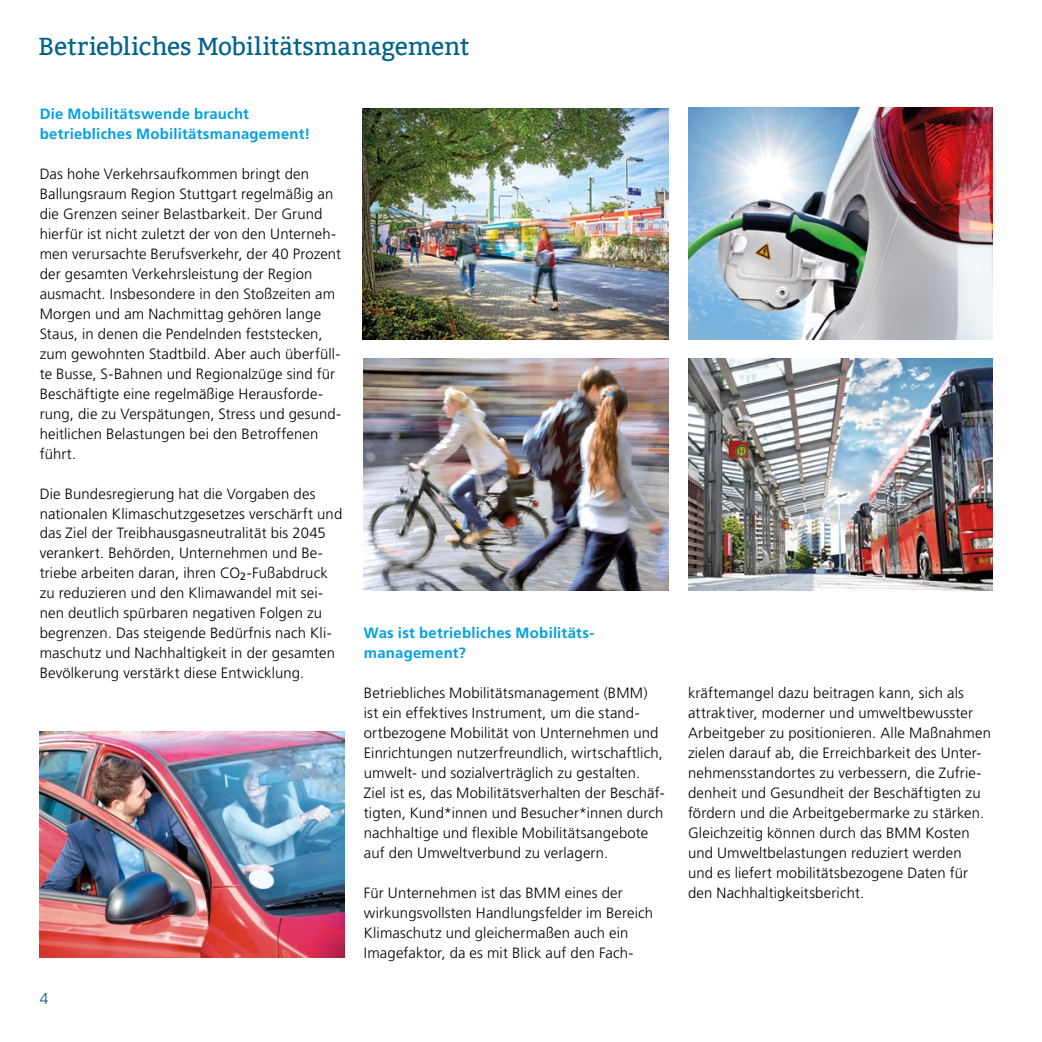
<style>
.page{position:relative;width:1042px;height:1042px;background:#fff}
.page>*{position:absolute;margin:0;border:0;box-sizing:border-box;transform-origin:0 0}
.t1{font:24.5px "Bitter";letter-spacing:-.005em;color:#00628b}
.t2{font:300 15.75px "Frutiger LT Pro";color:#00628b}
.t3{font:300 14.88px/19.9px "Frutiger LT Pro";letter-spacing:.01em;color:#000}
.t4{font:700 14.88px/19.9px "Frutiger LT Pro";letter-spacing:.02em;color:#009fe3}
</style>
<div class="page">
<img style="left:362px;top:108px;width:306px;height:231px">
<img style="left:688px;top:107px;width:304px;height:232px">
<img style="left:364px;top:359px;width:304px;height:231px">
<img style="left:688px;top:359px;width:304px;height:231px">
<img style="left:40px;top:731px;width:304px;height:226px">
<h1 class="t1" style="left:38px;top:32px;width:433px">Betriebliches Mobilitätsmanagement</h1>
<p class="t4" style="left:40px;top:104px;width:272px">Die Mobilitätswende braucht betriebliches Mobilitätsmanagement!</p>
<p class="t3" style="left:40px;top:164px;width:303px">Das hohe Verkehrsaufkommen bringt den Ballungsraum Region Stuttgart regelmäßig an die Grenzen seiner Belastbarkeit. Der Grund hierfür ist nicht zuletzt der von den Unterneh&shy;men verursachte Berufsverkehr, der 40 Prozent der gesamten Verkehrsleistung der Region ausmacht. Insbesondere in den Stoßzeiten am Morgen und am Nachmittag gehören lange Staus, in denen die Pendelnden feststecken, zum gewohnten Stadtbild. Aber auch überfüll&shy;te Busse, S-Bahnen und Regionalzüge sind für Beschäftigte eine regelmäßige Herausforde&shy;rung, die zu Verspätungen, Stress und gesund&shy;heitlichen Belastungen bei den Betroffenen führt.</p>
<p class="t3" style="left:40px;top:483px;width:304px">Die Bundesregierung hat die Vorgaben des nationalen Klimaschutzgesetzes verschärft und das Ziel der Treibhausgasneutralität bis 2045 verankert. Behörden, Unternehmen und Be&shy;triebe arbeiten daran, ihren CO<sub>2</sub>-Fußabdruck zu reduzieren und den Klimawandel mit sei&shy;nen deutlich spürbaren negativen Folgen zu begrenzen. Das steigende Bedürfnis nach Kli&shy;maschutz und Nachhaltigkeit in der gesamten Bevölkerung verstärkt diese Entwicklung.</p>
<p class="t2" style="left:40px;top:989px;width:10px">4</p>
<p class="t4" style="left:364px;top:623px;width:232px">Was ist betriebliches Mobilitäts&shy;management?</p>
<p class="t3" style="left:364px;top:683px;width:302px">Betriebliches Mobilitätsmanagement (BMM) ist ein effektives Instrument, um die stand&shy;ortbezogene Mobilität von Unternehmen und Einrichtungen nutzerfreundlich, wirtschaftlich, umwelt- und sozialverträglich zu gestalten.<br>Ziel ist es, das Mobilitätsverhalten der Beschäf&shy;tigten, Kund*innen und Besucher*innen durch nachhaltige und flexible Mobilitätsangebote auf den Umweltverbund zu verlagern.</p>
<p class="t3" style="left:364px;top:882px;width:291px">Für Unternehmen ist das BMM eines der wirkungsvollsten Handlungsfelder im Bereich Klimaschutz und gleichermaßen auch ein Imagefaktor, da es mit Blick auf den Fach-</p>
<p class="t3" style="left:688px;top:683px;width:304px">kräftemangel dazu beitragen kann, sich als attraktiver, moderner und umweltbewusster Arbeitgeber zu positionieren. Alle Maßnahmen zielen darauf ab, die Erreichbarkeit des Unter&shy;nehmensstandortes zu verbessern, die Zufrie&shy;denheit und Gesundheit der Beschäftigten zu fördern und die Arbeitgebermarke zu stärken.<br>Gleichzeitig können durch das BMM Kosten und Umweltbelastungen reduziert werden<br>und es liefert mobilitätsbezogene Daten für den Nachhaltigkeitsbericht.</p>
</div>
